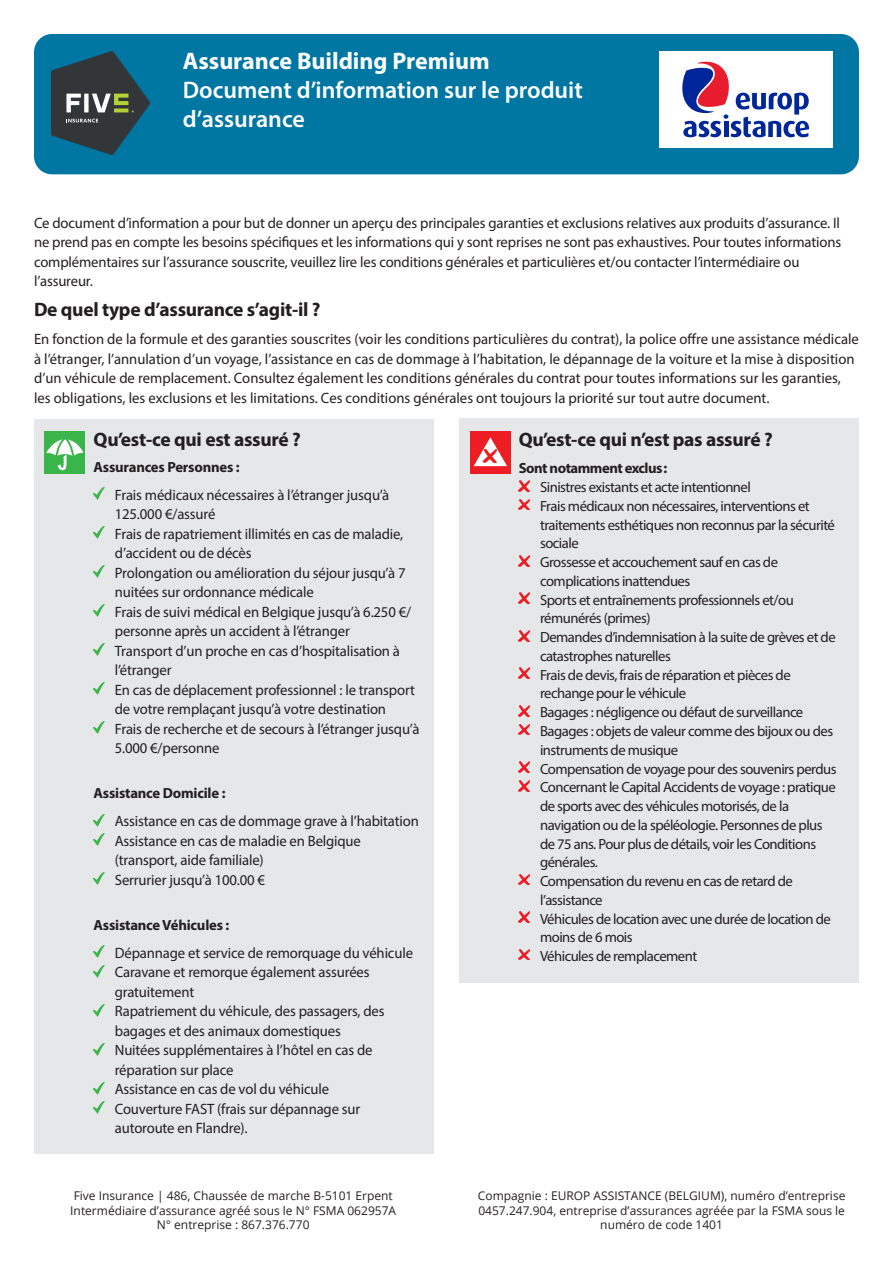
<style>
.page{position:relative;width:893px;height:1263px;background:#fff}
.page>*{position:absolute;margin:0;border:0;box-sizing:border-box;transform-origin:0 0}
.t1{font:600 24px/28.8px "Myriad Pro";color:#fff}
.t2{font:700 24px "Myriad Pro";color:#fff}
.Cover_subhead{font:700 19.5px "Myriad Pro";letter-spacing:-.015em;color:#231f20}
.Covered_bullets{font:15px/19.5px "Myriad Pro";letter-spacing:-.01em;color:#231f20}
.Form_intro{font:15px/19.5px "Myriad Pro";letter-spacing:-.005em;color:#231f20}
.Covered_bullets-2{font:14.7px/18.8px "Myriad Pro";letter-spacing:-.035em;color:#231f20}
.Cover_subhead-2{font:700 14.7px "Myriad Pro";letter-spacing:-.015em;color:#231f20}
.Covered_bullets-3{font:700 14.7px "Myriad Pro";letter-spacing:-.035em;color:#231f20}
.t3{font:12px/14.4px "Open Sans";color:#231f20;text-align:center}
</style>
<div class="page">
<div style="left:34px;top:419px;width:400px;height:734px;background:#e6e7e9"></div>
<svg style="left:94px;top:488px;width:10px;height:12px"></svg>
<svg style="left:94px;top:527px;width:10px;height:12px"></svg>
<svg style="left:94px;top:566px;width:10px;height:12px"></svg>
<svg style="left:94px;top:605px;width:10px;height:12px"></svg>
<svg style="left:94px;top:644px;width:10px;height:12px"></svg>
<svg style="left:94px;top:683px;width:10px;height:12px"></svg>
<svg style="left:94px;top:722px;width:10px;height:12px"></svg>
<svg style="left:94px;top:814px;width:10px;height:12px"></svg>
<svg style="left:94px;top:834px;width:10px;height:12px"></svg>
<svg style="left:94px;top:873px;width:10px;height:12px"></svg>
<svg style="left:94px;top:946px;width:10px;height:12px"></svg>
<svg style="left:94px;top:965px;width:10px;height:12px"></svg>
<svg style="left:94px;top:1004px;width:10px;height:12px"></svg>
<svg style="left:94px;top:1043px;width:10px;height:12px"></svg>
<svg style="left:94px;top:1082px;width:10px;height:12px"></svg>
<svg style="left:94px;top:1102px;width:10px;height:12px"></svg>
<div style="left:459px;top:419px;width:400px;height:564px;background:#e6e7e9"></div>
<svg style="left:519px;top:480px;width:10px;height:11px"></svg>
<svg style="left:519px;top:499px;width:10px;height:11px"></svg>
<svg style="left:519px;top:555px;width:10px;height:11px"></svg>
<svg style="left:519px;top:593px;width:10px;height:11px"></svg>
<svg style="left:519px;top:630px;width:10px;height:11px"></svg>
<svg style="left:519px;top:668px;width:10px;height:11px"></svg>
<svg style="left:519px;top:705px;width:10px;height:11px"></svg>
<svg style="left:519px;top:724px;width:10px;height:11px"></svg>
<svg style="left:519px;top:761px;width:10px;height:11px"></svg>
<svg style="left:519px;top:780px;width:10px;height:11px"></svg>
<svg style="left:519px;top:874px;width:10px;height:11px"></svg>
<svg style="left:519px;top:911px;width:10px;height:11px"></svg>
<svg style="left:519px;top:949px;width:10px;height:11px"></svg>
<div style="left:44px;top:432px;width:41px;height:42px;background:#3ab54a"></div>
<svg style="left:46px;top:435px;width:38px;height:35px"></svg>
<div style="left:34px;top:34px;width:825px;height:140px;background:#0076a3;border-radius:18px"></div>
<div style="left:659px;top:51px;width:173px;height:97px;background:#fff"></div>
<div style="left:470px;top:432px;width:41px;height:42px;background:#ee1d23"></div>
<svg style="left:474px;top:437px;width:33px;height:29px"></svg>
<svg style="left:51px;top:51px;width:99px;height:104px"></svg>
<svg style="left:682px;top:61px;width:127px;height:76px"></svg>
<p class="t2" style="left:183px;top:45px;width:308px">Assurance Building Premium</p>
<p class="t1" style="left:183px;top:75px;width:402px">Document d’information sur le produit d’assurance</p>
<p class="Form_intro" style="left:34px;top:213px;width:809px">Ce document d’information a pour but de donner un aperçu des principales garanties et exclusions relatives aux produits d’assurance. Il ne prend pas en compte les besoins spécifiques et les informations qui y sont reprises ne sont pas exhaustives. Pour toutes informations complémentaires sur l’assurance souscrite, veuillez lire les conditions générales et particulières et/ou contacter l’intermédiaire ou l’assureur.</p>
<p class="Cover_subhead" style="left:34px;top:297px;width:288px">De quel type d’assurance s’agit-il ?</p>
<p class="Form_intro" style="left:34px;top:329px;width:826px">En fonction de la formule et des garanties souscrites (voir les conditions particulières du contrat), la police offre une assistance médicale à l’étranger, l’annulation d’un voyage, l’assistance en cas de dommage à l’habitation, le dépannage de la voiture et la mise à disposition d’un véhicule de remplacement. Consultez également les conditions générales du contrat pour toutes informations sur les garanties, les obligations, les exclusions et les limitations. Ces conditions générales ont toujours la priorité sur tout autre document.</p>
<p class="Cover_subhead" style="left:94px;top:427px;width:209px">Qu’est-ce qui est assuré ?</p>
<p class="Cover_subhead-2" style="left:94px;top:457px;width:148px">Assurances Personnes :</p>
<p class="Covered_bullets" style="left:115px;top:485px;width:276px">Frais médicaux nécessaires à l’étranger jusqu’à<br>125.000 €/assuré</p>
<p class="Covered_bullets" style="left:115px;top:524px;width:290px">Frais de rapatriement illimités en cas de maladie, d’accident ou de décès</p>
<p class="Covered_bullets" style="left:115px;top:563px;width:292px">Prolongation ou amélioration du séjour jusqu’à 7 nuitées sur ordonnance médicale</p>
<p class="Covered_bullets" style="left:115px;top:602px;width:298px">Frais de suivi médical en Belgique jusqu’à 6.250 €/ personne après un accident à l’étranger</p>
<p class="Covered_bullets" style="left:115px;top:641px;width:287px">Transport d’un proche en cas d’hospitalisation à l’étranger</p>
<p class="Covered_bullets" style="left:115px;top:680px;width:302px">En cas de déplacement professionnel : le transport de votre remplaçant jusqu’à votre destination</p>
<p class="Covered_bullets" style="left:115px;top:719px;width:306px">Frais de recherche et de secours à l’étranger jusqu’à<br>5.000 €/personne</p>
<p class="Cover_subhead-2" style="left:94px;top:784px;width:133px">Assistance Domicile :</p>
<p class="Covered_bullets" style="left:115px;top:811px;width:306px">Assistance en cas de dommage grave à l’habitation</p>
<p class="Covered_bullets" style="left:115px;top:831px;width:248px">Assistance en cas de maladie en Belgique (transport, aide familiale)</p>
<p class="Covered_bullets" style="left:115px;top:870px;width:152px">Serrurier jusqu’à 100.00 €</p>
<p class="Cover_subhead-2" style="left:94px;top:915px;width:137px">Assistance Véhicules :</p>
<p class="Covered_bullets" style="left:115px;top:943px;width:300px">Dépannage et service de remorquage du véhicule</p>
<p class="Covered_bullets" style="left:115px;top:962px;width:256px">Caravane et remorque également assurées gratuitement</p>
<p class="Covered_bullets" style="left:115px;top:1001px;width:271px">Rapatriement du véhicule, des passagers, des bagages et des animaux domestiques</p>
<p class="Covered_bullets" style="left:115px;top:1040px;width:259px">Nuitées supplémentaires à l’hôtel en cas de réparation sur place</p>
<p class="Covered_bullets" style="left:115px;top:1079px;width:216px">Assistance en cas de vol du véhicule</p>
<p class="Covered_bullets" style="left:115px;top:1099px;width:247px">Couverture FAST (frais sur dépannage sur autoroute en Flandre).</p>
<p class="Cover_subhead" style="left:519px;top:427px;width:255px">Qu’est-ce qui n’est pas assuré ?</p>
<p class="Covered_bullets-3" style="left:519px;top:459px;width:150px">Sont notamment exclus:</p>
<p class="Covered_bullets-2" style="left:540px;top:478px;width:212px">Sinistres existants et acte intentionnel</p>
<p class="Covered_bullets-2" style="left:540px;top:496px;width:296px">Frais médicaux non nécessaires, interventions et traitements esthétiques non reconnus par la sécurité sociale</p>
<p class="Covered_bullets-2" style="left:540px;top:553px;width:240px">Grossesse et accouchement sauf en cas de complications inattendues</p>
<p class="Covered_bullets-2" style="left:540px;top:590px;width:255px">Sports et entraînements professionnels et/ou rémunérés (primes)</p>
<p class="Covered_bullets-2" style="left:540px;top:628px;width:297px">Demandes d’indemnisation à la suite de grèves et de catastrophes naturelles</p>
<p class="Covered_bullets-2" style="left:540px;top:665px;width:252px">Frais de devis, frais de réparation et pièces de rechange pour le véhicule</p>
<p class="Covered_bullets-2" style="left:540px;top:703px;width:265px">Bagages : négligence ou défaut de surveillance</p>
<p class="Covered_bullets-2" style="left:540px;top:721px;width:295px">Bagages : objets de valeur comme des bijoux ou des instruments de musique</p>
<p class="Covered_bullets-2" style="left:540px;top:759px;width:298px">Compensation de voyage pour des souvenirs perdus</p>
<p class="Covered_bullets-2" style="left:540px;top:778px;width:297px">Concernant le Capital Accidents de voyage : pratique de sports avec des véhicules motorisés, de la navigation ou de la spéléologie. Personnes de plus de 75 ans. Pour plus de détails, voir les Conditions générales.</p>
<p class="Covered_bullets-2" style="left:540px;top:871px;width:254px">Compensation du revenu en cas de retard de l’assistance</p>
<p class="Covered_bullets-2" style="left:540px;top:909px;width:292px">Véhicules de location avec une durée de location de moins de 6 mois</p>
<p class="Covered_bullets-2" style="left:540px;top:946px;width:159px">Véhicules de remplacement</p>
<p class="t3" style="left:70px;top:1188px;width:327px">Five Insurance | 486, Chaussée de marche B-5101 Erpent<br>Intermédiaire d’assurance agréé sous le N° FSMA 062957A<br>N° entreprise : 867.376.770</p>
<p class="t3" style="left:478px;top:1188px;width:369px">Compagnie : EUROP ASSISTANCE (BELGIUM), numéro d’entreprise<br>0457.247.904, entreprise d’assurances agréée par la FSMA sous le numéro de code 1401</p>
</div>
